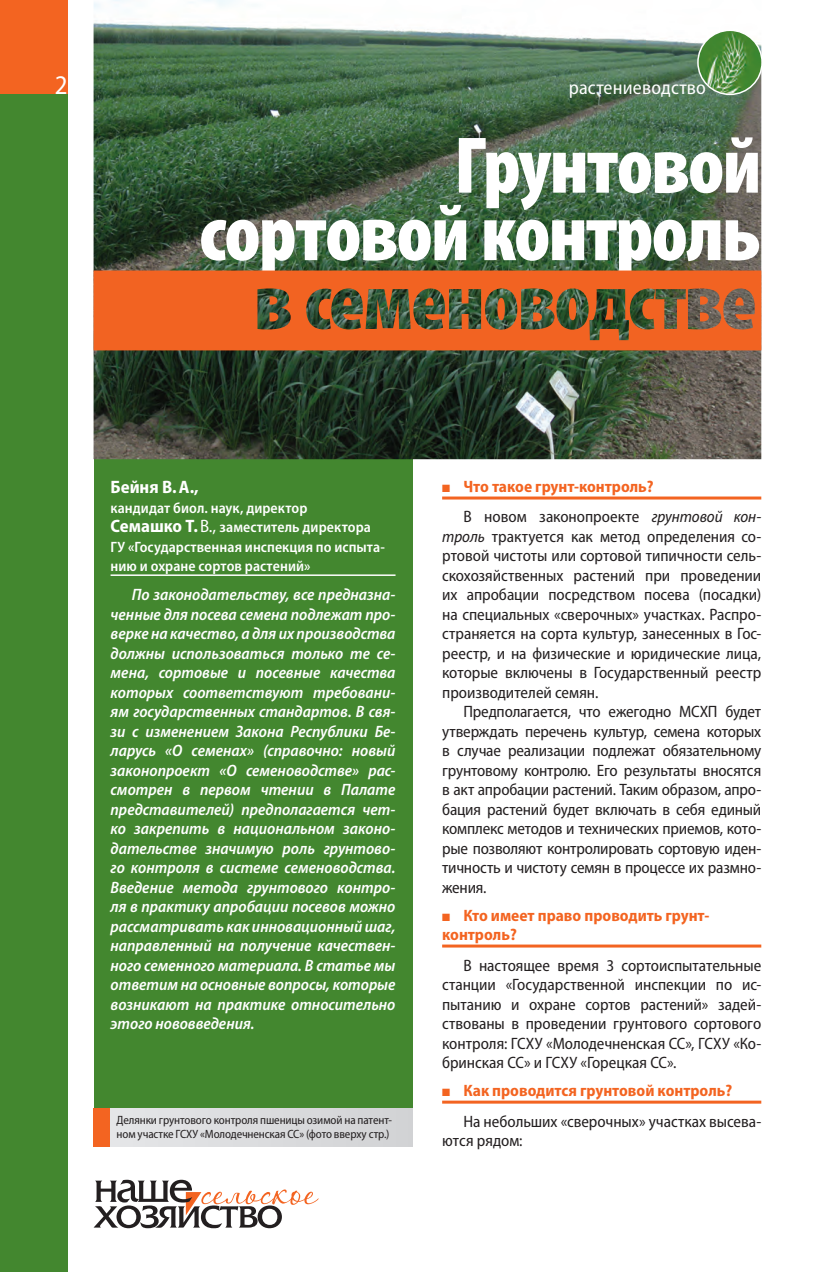
<style>
.page{position:relative;width:840px;height:1272px;background:#fff}
.page>*{position:absolute;margin:0;border:0;box-sizing:border-box;transform-origin:0 0}
.t1{font:900 condensed 81px/67.5px "Myriad Pro";letter-spacing:-.025em;color:#fff;text-align:right}
.t2{font:semi-condensed 27px "Myriad Pro";color:#fff}
.t3{font:semi-condensed 19.5px "Myriad Pro";letter-spacing:.01em;color:#fff}
.t4{font:700 semi-condensed 18px "Myriad Pro";color:#fff}
.t5{font:semi-condensed 16.5px/19.5px "Myriad Pro";letter-spacing:-.005em;color:#231f20;text-align:justify}
.t6{font:italic 600 semi-condensed 16.5px/19.5px "Myriad Pro";color:#fff;text-align:justify}
.t7{font:700 semi-condensed 16.5px/29.8px "Myriad Pro";color:#f36421}
.t8{font:600 semi-condensed 15px/19.5px "Myriad Pro";letter-spacing:.005em;color:#fff}
.t9{font:semi-condensed 12px/14.4px "Myriad Pro";letter-spacing:-.01em;color:#231f20}
.s1{font-weight:700;font-size:18px}
.s2{font-weight:400;font-size:18px}
.s3{font-weight:400;color:#231f20}
.s4{font-weight:400;font-style:italic;color:#231f20}
.s5{font-style:italic}
.s6{color:#f36421}
.s7{font-weight:700;color:#f36421}
</style>
<div class="page">
<div style="left:94px;top:132px;width:318px;height:1014px;background:#43872f"></div>
<img style="left:94px;top:0;width:667px;height:459px">
<div style="left:0;top:0;width:68px;height:1271px;background:#43872f"></div>
<img style="left:699px;top:31px;width:62px;height:63px;border-radius:31px">
<div style="left:697px;top:30px;width:66px;height:65px;border:2px solid #fff;border-radius:50%"></div>
<hr style="left:442px;top:496px;width:319px;height:3px;background:#f36421">
<hr style="left:442px;top:944px;width:319px;height:3px;background:#f36421">
<hr style="left:442px;top:1100px;width:319px;height:3px;background:#f36421">
<div style="left:94px;top:1108px;width:17px;height:38px;background:#f36421"></div>
<div style="left:111px;top:1108px;width:302px;height:38px;background:#dbdcde"></div>
<svg style="left:94px;top:270px;width:667px;height:80px;background:#c26029"></svg>
<svg style="left:94px;top:1179px;width:224px;height:49px"></svg>
<hr style="left:111px;top:574px;width:284px;height:2px;background:#fff">
<div style="left:0;top:0;width:68px;height:94px;background:#f36421"></div>
<h2 class="t2" style="left:40px;top:68px;width:29px">22</h2>
<p class="t3" style="left:569px;top:75px;width:139px">растениеводство</p>
<h1 class="t1" style="left:199px;top:129px;width:564px">Грунтовой сортовой контроль</h1>
<p class="t4" style="left:111px;top:476px;width:90px">Бейня В. А.,</p>
<p class="t8" style="left:111px;top:498px;width:276px">кандидат биол. наук, директор<br><span class="s1">Семашко Т.</span> <span class="s2">В.,</span> заместитель директора ГУ «Государственная инспекция по испыта&shy;нию и охране сортов растений»</p>
<p class="t6" style="left:111px;top:584px;width:286px;text-indent:21px">По законодательству, все предназна&shy;ченные для посева семена подлежат про&shy;верке на качество, а для их производства должны использоваться только те се&shy;мена, сортовые и посевные качества которых соответствуют требовани&shy;ям государственных стандартов. В свя&shy;зи с изменением Закона Республики Бе&shy;ларусь «О семенах» (справочно: новый законопроект «О семеноводстве» рас&shy;смотрен в первом чтении в Палате представителей) предполагается чет&shy;ко закрепить в национальном законо&shy;дательстве значимую роль грунтово&shy;го контроля в системе семеноводства.<br>Введение метода грунтового контро&shy;ля в практику апробации посевов можно рассматривать как инновационный шаг, направленный на получение качествен&shy;ного семенного материала. В статье мы ответим на основные вопросы, которые возникают на практике относительно этого нововведения.</p>
<p class="t9" style="left:117px;top:1112px;width:277px">Делянки грунтового контроля пшеницы озимой на патент&shy;ном участке ГСХУ «Молодечненская СС» (фото вверху стр.)</p>
<p class="t7" style="left:463px;top:471px;width:299px;text-indent:-21px">■ Что такое грунт-контроль?<br><span class="s3">В новом законопроекте</span> <span class="s4">грунтовой кон-</span></p>
<p class="t5" style="left:442px;top:526px;width:321px"><span class="s5">троль</span> трактуется как метод определения со&shy;ртовой чистоты или сортовой типичности сель&shy;скохозяйственных растений при проведении их апробации посредством посева (посадки) на специальных «сверочных» участках. Распро&shy;страняется на сорта культур, занесенных в Гос&shy;реестр, и на физические и юридические лица, которые включены в Государственный реестр производителей семян.</p>
<p class="t5" style="left:442px;top:701px;width:321px;text-indent:21px">Предполагается, что ежегодно МСХП будет утверждать перечень культур, семена которых в случае реализации подлежат обязательному грунтовому контролю. Его результаты вносятся в акт апробации растений. Таким образом, апро&shy;бация растений будет включать в себя единый комплекс методов и технических приемов, кото&shy;рые позволяют контролировать сортовую иден&shy;тичность и чистоту семян в процессе их размно&shy;жения.</p>
<p class="t7" style="left:442px;top:905px;width:269px;line-height:19.5px">■ Кто имеет право проводить грунт&shy;контроль?</p>
<p class="t5" style="left:442px;top:955px;width:321px;text-indent:21px">В настоящее время 3 сортоиспытательные станции «Государственной инспекции по ис&shy;пытанию и охране сортов растений» задей&shy;ствованы в проведении грунтового сортового контроля: ГСХУ «Молодечненская СС», ГСХУ «Ко&shy;бринская СС» и ГСХУ «Горецкая СС».</p>
<p class="t5" style="left:463px;top:1075px;width:299px;line-height:30.5px;text-indent:-21px"><span class="s6">■</span> <span class="s7">Как проводится грунтовой контроль?<br></span>На небольших «сверочных» участках высева-</p>
<p class="t5" style="left:442px;top:1130px;width:82px">ются рядом:</p>
</div>
